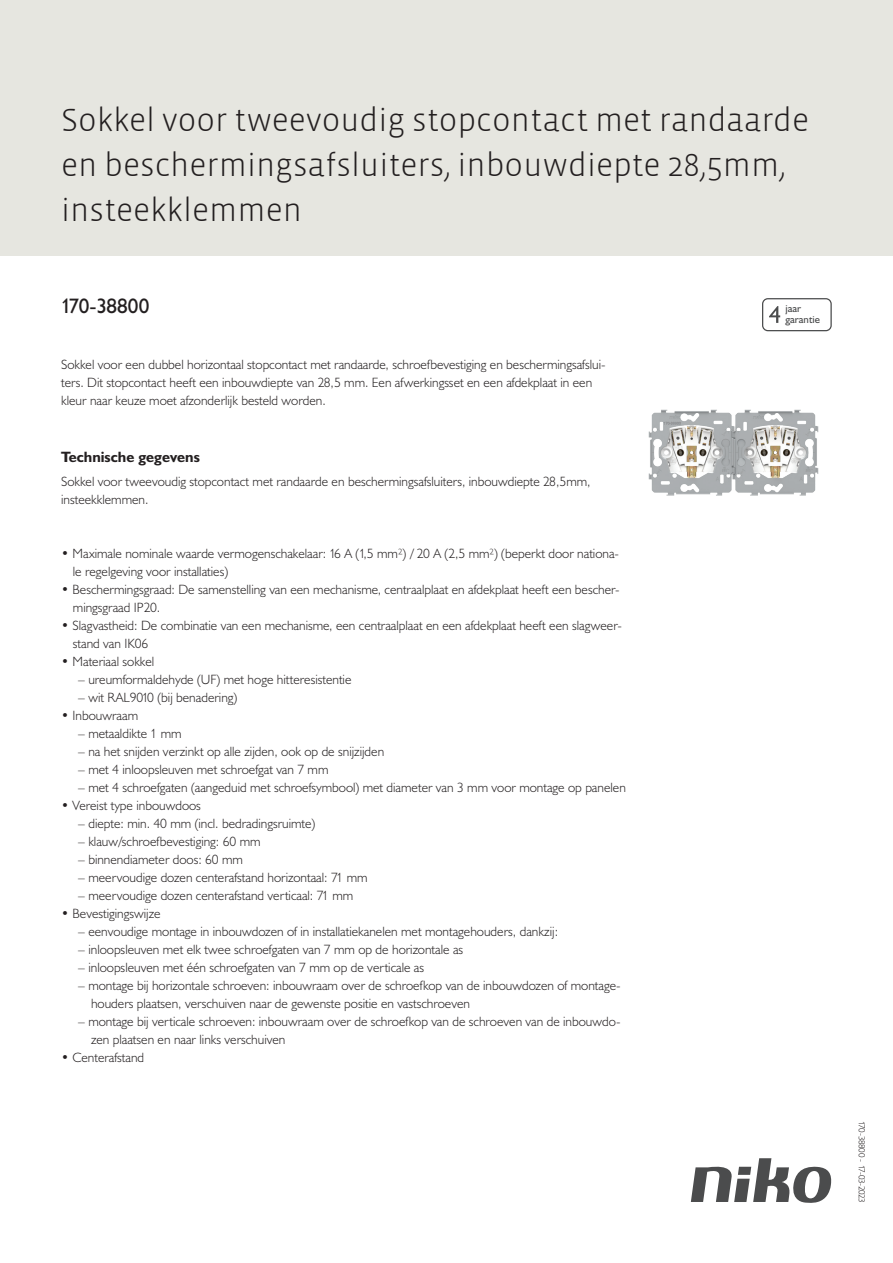
<style>
.page{position:relative;width:893px;height:1263px;background:#fff}
.page>*{position:absolute;margin:0;border:0;box-sizing:border-box;transform-origin:0 0}
.Title_datasheets{font:300 33px/45px "Vista Sans";color:#231f20}
.Article_number{font:21px "Humanist 521 BT";letter-spacing:-.005em;color:#231f20}
.Titles_parts{font:700 15px "Humanist 521 BT";color:#231f20}
.USP_Bullets_level_2{font:300 13.5px/18px "Humanist 521 BT";color:#231f20}
.USP_Bullets{font:300 13.5px/18px "Humanist 521 BT";color:#231f20}
.Platte_tekst_CAB{font:300 13.5px/18px "Humanist 521 BT";color:#231f20}
.t1{font:10.8px/10.8px "Humanist 521 BT";color:#4b4c4d}
.Revision{font:300 9px "Humanist 521 BT";letter-spacing:-.05em;color:#231f20}
</style>
<div class="page">
<svg style="left:691px;top:1158px;width:141px;height:45px"></svg>
<div style="left:0;top:0;width:893px;height:255px;background:#e6e6e0"></div>
<svg style="left:762px;top:298px;width:70px;height:33px"></svg>
<img style="left:648px;top:409px;width:171px;height:87px">
<p class="Title_datasheets" style="left:61px;top:98px;width:749px">Sokkel voor tweevoudig stopcontact met randaarde en beschermingsafsluiters, inbouwdiepte 28,5mm, insteekklemmen</p>
<p class="Article_number" style="left:61px;top:293px;width:90px">170-38800</p>
<p class="t1" style="left:785px;top:303px;width:36px">jaar garantie</p>
<p class="Platte_tekst_CAB" style="left:61px;top:355px;width:546px">Sokkel voor een dubbel horizontaal stopcontact met randaarde, schroefbevestiging en beschermingsafslui&shy;ters. Dit stopcontact heeft een inbouwdiepte van 28,5 mm. Een afwerkingsset en een afdekplaat in een kleur naar keuze moet afzonderlijk besteld worden.</p>
<p class="Titles_parts" style="left:61px;top:447px;width:140px">Technische gegevens</p>
<p class="Platte_tekst_CAB" style="left:61px;top:472px;width:531px">Sokkel voor tweevoudig stopcontact met randaarde en beschermingsafsluiters, inbouwdiepte 28,5mm, insteekklemmen.</p>
<p class="USP_Bullets" style="left:73px;top:544px;width:548px;text-indent:-12px">• Maximale nominale waarde vermogenschakelaar: 16 A (1,5 mm²) / 20 A (2,5 mm²) (beperkt door nationa&shy;le regelgeving voor installaties)</p>
<p class="USP_Bullets" style="left:73px;top:580px;width:548px;text-indent:-12px">• Beschermingsgraad: De samenstelling van een mechanisme, centraalplaat en afdekplaat heeft een bescher&shy;mingsgraad IP20.</p>
<p class="USP_Bullets" style="left:73px;top:616px;width:550px;text-indent:-12px">• Slagvastheid: De combinatie van een mechanisme, een centraalplaat en een afdekplaat heeft een slagweer&shy;stand van IK06</p>
<p class="USP_Bullets" style="left:61px;top:652px;width:95px">• Materiaal sokkel</p>
<p class="USP_Bullets_level_2" style="left:78px;top:670px;width:275px">– ureumformaldehyde (UF) met hoge hitteresistentie</p>
<p class="USP_Bullets_level_2" style="left:78px;top:688px;width:161px">– wit RAL9010 (bij benadering)</p>
<p class="USP_Bullets" style="left:61px;top:706px;width:78px">• Inbouwraam</p>
<p class="USP_Bullets_level_2" style="left:78px;top:724px;width:105px">– metaaldikte 1 mm</p>
<p class="USP_Bullets_level_2" style="left:78px;top:742px;width:307px">– na het snijden verzinkt op alle zijden, ook op de snijzijden</p>
<p class="USP_Bullets_level_2" style="left:78px;top:760px;width:252px">– met 4 inloopsleuven met schroefgat van 7 mm</p>
<p class="USP_Bullets_level_2" style="left:78px;top:778px;width:549px">– met 4 schroefgaten (aangeduid met schroefsymbool) met diameter van 3 mm voor montage op panelen</p>
<p class="USP_Bullets" style="left:61px;top:796px;width:141px">• Vereist type inbouwdoos</p>
<p class="USP_Bullets_level_2" style="left:78px;top:814px;width:239px">– diepte: min. 40 mm (incl. bedradingsruimte)</p>
<p class="USP_Bullets_level_2" style="left:78px;top:832px;width:184px">– klauw/schroefbevestiging: 60 mm</p>
<p class="USP_Bullets_level_2" style="left:78px;top:850px;width:166px">– binnendiameter doos: 60 mm</p>
<p class="USP_Bullets_level_2" style="left:78px;top:868px;width:291px">– meervoudige dozen centerafstand horizontaal: 71 mm</p>
<p class="USP_Bullets_level_2" style="left:78px;top:886px;width:277px">– meervoudige dozen centerafstand verticaal: 71 mm</p>
<p class="USP_Bullets" style="left:61px;top:904px;width:101px">• Bevestigingswijze</p>
<p class="USP_Bullets_level_2" style="left:78px;top:922px;width:481px">– eenvoudige montage in inbouwdozen of in installatiekanelen met montagehouders, dankzij:</p>
<p class="USP_Bullets_level_2" style="left:78px;top:940px;width:387px">– inloopsleuven met elk twee schroefgaten van 7 mm op de horizontale as</p>
<p class="USP_Bullets_level_2" style="left:78px;top:958px;width:347px">– inloopsleuven met één schroefgaten van 7 mm op de verticale as</p>
<p class="USP_Bullets_level_2" style="left:91px;top:976px;width:531px;text-indent:-13px">– montage bij horizontale schroeven: inbouwraam over de schroefkop van de inbouwdozen of montage&shy;houders plaatsen, verschuiven naar de gewenste positie en vastschroeven</p>
<p class="USP_Bullets_level_2" style="left:91px;top:1012px;width:531px;text-indent:-13px">– montage bij verticale schroeven: inbouwraam over de schroefkop van de schroeven van de inbouwdo&shy;zen plaatsen en naar links verschuiven</p>
<p class="USP_Bullets" style="left:61px;top:1048px;width:85px">• Centerafstand</p>
<p class="Revision" style="left:868px;top:1121px;width:84px;rotate:90deg">170-38800 - 17-03-2023</p>
</div>
